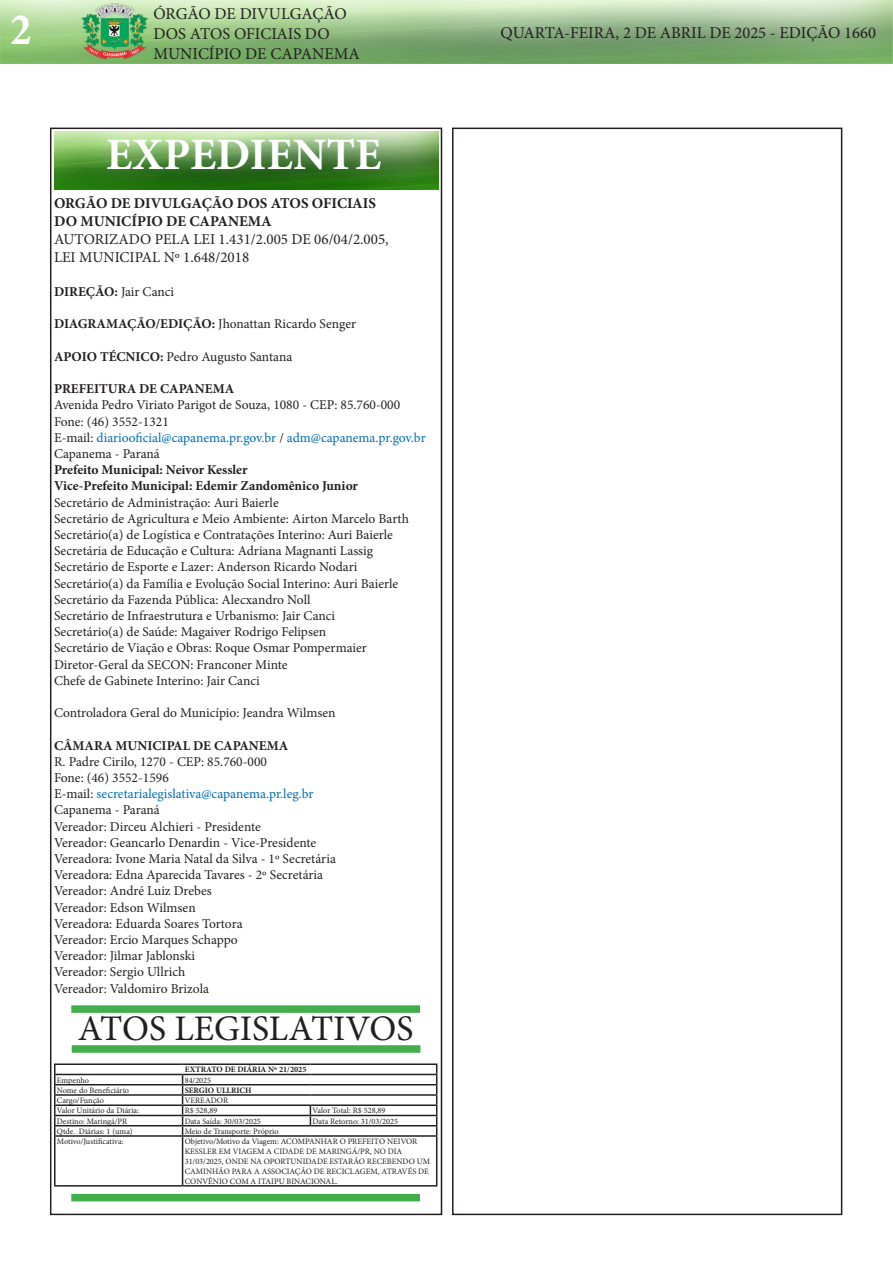
<style>
.page{position:relative;width:893px;height:1263px;background:#fff}
.page>*{position:absolute;margin:0;border:0;box-sizing:border-box;transform-origin:0 0}
.t1{font:700 45px "Minion Pro";color:#fff}
.t2{font:700 condensed 45px "Minion Pro";color:#fff}
.t3{font:36px "Minion Pro";color:#231f20}
.t4{font:16.5px/19.8px "Minion Pro";color:#231f20}
.t5{font:15px "Minion Pro";color:#231f20}
.t6{font:700 15px "Minion Pro";color:#231f20}
.t7{font:13.5px "Minion Pro";color:#231f20}
.t8{font:700 13.5px "Minion Pro";color:#231f20}
.t9{font:13.5px "Minion Pro";color:#006cb7}
.t10{font:8.25px/9.9px "Minion Pro";color:#231f20}
.t11{font:700 8.25px "Minion Pro";color:#231f20}
.s1{font-weight:700}
.s2{color:#231f20}
</style>
<div class="page">
<div style="left:50px;top:128px;width:392px;height:1087px;border:2px solid #231f20"></div>
<img style="left:0;top:0;width:893px;height:64px">
<div style="left:452px;top:128px;width:390px;height:1087px;border:2px solid #231f20"></div>
<img style="left:54px;top:132px;width:384px;height:58px">
<hr style="left:54px;top:1063px;width:129px;height:2px;background:#231f20">
<hr style="left:183px;top:1063px;width:127px;height:2px;background:#231f20">
<hr style="left:310px;top:1063px;width:127px;height:2px;background:#231f20">
<hr style="left:54px;top:1074px;width:129px;height:1px;background:#231f20">
<hr style="left:183px;top:1074px;width:127px;height:1px;background:#231f20">
<hr style="left:310px;top:1074px;width:127px;height:1px;background:#231f20">
<hr style="left:54px;top:1084px;width:129px;height:1px;background:#231f20">
<hr style="left:183px;top:1084px;width:127px;height:1px;background:#231f20">
<hr style="left:310px;top:1084px;width:127px;height:1px;background:#231f20">
<hr style="left:54px;top:1094px;width:129px;height:2px;background:#231f20">
<hr style="left:183px;top:1094px;width:127px;height:2px;background:#231f20">
<hr style="left:310px;top:1094px;width:127px;height:2px;background:#231f20">
<hr style="left:54px;top:1104px;width:129px;height:2px;background:#231f20">
<hr style="left:183px;top:1104px;width:127px;height:2px;background:#231f20">
<hr style="left:310px;top:1104px;width:127px;height:2px;background:#231f20">
<hr style="left:54px;top:1115px;width:129px;height:1px;background:#231f20">
<hr style="left:183px;top:1115px;width:127px;height:1px;background:#231f20">
<hr style="left:310px;top:1115px;width:127px;height:1px;background:#231f20">
<svg style="left:310px;top:1106px;width:1px;height:19px"></svg>
<hr style="left:54px;top:1125px;width:129px;height:1px;background:#231f20">
<svg style="left:54px;top:1065px;width:2px;height:70px"></svg>
<hr style="left:183px;top:1125px;width:127px;height:1px;background:#231f20">
<svg style="left:182px;top:1075px;width:1px;height:60px"></svg>
<hr style="left:310px;top:1125px;width:127px;height:1px;background:#231f20">
<svg style="left:436px;top:1065px;width:1px;height:70px"></svg>
<hr style="left:54px;top:1135px;width:129px;height:2px;background:#231f20">
<hr style="left:54px;top:1137px;width:2px;height:48px;background:#231f20">
<hr style="left:183px;top:1135px;width:127px;height:2px;background:#231f20">
<hr style="left:182px;top:1137px;width:1px;height:48px;background:#231f20">
<hr style="left:310px;top:1135px;width:127px;height:2px;background:#231f20">
<hr style="left:436px;top:1137px;width:1px;height:48px;background:#231f20">
<hr style="left:54px;top:1185px;width:129px;height:1px;background:#231f20">
<hr style="left:183px;top:1185px;width:127px;height:1px;background:#231f20">
<hr style="left:310px;top:1185px;width:127px;height:1px;background:#231f20">
<div style="left:72px;top:1045px;width:348px;height:8px;background:#40ae49"></div>
<div style="left:71px;top:1005px;width:349px;height:8px;background:#40ae49"></div>
<div style="left:71px;top:1194px;width:349px;height:7px;background:#40ae49"></div>
<h1 class="t2" style="left:11px;top:-1px;width:22px">2</h1>
<p class="t4" style="left:153px;top:4px;width:208px">ÓRGÃO DE DIVULGAÇÃO<br>DOS ATOS OFICIAIS DO<br>MUNICÍPIO DE CAPANEMA</p>
<p class="t1" style="left:106px;top:123px;width:277px">EXPEDIENTE</p>
<p class="t6" style="left:54px;top:192px;width:324px">ORGÃO DE DIVULGAÇÃO DOS ATOS OFICIAIS</p>
<p class="t6" style="left:54px;top:210px;width:219px">DO MUNICÍPIO DE CAPANEMA</p>
<p class="t5" style="left:54px;top:229px;width:336px">AUTORIZADO PELA LEI 1.431/2.005 DE 06/04/2.005,</p>
<p class="t5" style="left:54px;top:247px;width:197px">LEI MUNICIPAL Nº 1.648/2018</p>
<p class="t7" style="left:54px;top:283px;width:122px"><span class="s1">DIREÇÃO:</span> Jair Canci</p>
<p class="t7" style="left:54px;top:315px;width:304px"><span class="s1">DIAGRAMAÇÃO/EDIÇÃO:</span> Jhonattan Ricardo Senger</p>
<p class="t7" style="left:54px;top:347px;width:240px"><span class="s1">APOIO TÉCNICO:</span> Pedro Augusto Santana</p>
<p class="t8" style="left:54px;top:379px;width:182px">PREFEITURA DE CAPANEMA</p>
<p class="t7" style="left:54px;top:396px;width:348px">Avenida Pedro Viriato Parigot de Souza, 1080 - CEP: 85.760-000</p>
<p class="t7" style="left:54px;top:412px;width:116px">Fone: (46) 3552-1321</p>
<p class="t9" style="left:54px;top:428px;width:373px"><span class="s2">E-mail:</span> diariooficial@capanema.pr.gov.br <span class="s2">/</span> adm@capanema.pr.gov.br</p>
<p class="t7" style="left:54px;top:445px;width:107px">Capanema - Paraná</p>
<p class="t8" style="left:54px;top:460px;width:195px">Prefeito Municipal: Neivor Kessler</p>
<p class="t8" style="left:54px;top:477px;width:306px">Vice-Prefeito Municipal: Edemir Zandomênico Junior</p>
<p class="t7" style="left:54px;top:493px;width:226px">Secretário de Administração: Auri Baierle</p>
<p class="t7" style="left:54px;top:509px;width:356px">Secretário de Agricultura e Meio Ambiente: Airton Marcelo Barth</p>
<p class="t7" style="left:54px;top:526px;width:340px">Secretário(a) de Logística e Contratações Interino: Auri Baierle</p>
<p class="t7" style="left:54px;top:542px;width:321px">Secretária de Educação e Cultura: Adriana Magnanti Lassig</p>
<p class="t7" style="left:54px;top:558px;width:305px">Secretário de Esporte e Lazer: Anderson Ricardo Nodari</p>
<p class="t7" style="left:54px;top:574px;width:346px">Secretário(a) da Família e Evolução Social Interino: Auri Baierle</p>
<p class="t7" style="left:54px;top:590px;width:258px">Secretário da Fazenda Pública: Alecxandro Noll</p>
<p class="t7" style="left:54px;top:607px;width:283px">Secretário de Infraestrutura e Urbanismo: Jair Canci</p>
<p class="t7" style="left:54px;top:623px;width:274px">Secretário(a) de Saúde: Magaiver Rodrigo Felipsen</p>
<p class="t7" style="left:54px;top:639px;width:314px">Secretário de Viação e Obras: Roque Osmar Pompermaier</p>
<p class="t7" style="left:54px;top:655px;width:235px">Diretor-Geral da SECON: Franconer Minte</p>
<p class="t7" style="left:54px;top:671px;width:207px">Chefe de Gabinete Interino: Jair Canci</p>
<p class="t7" style="left:54px;top:704px;width:283px">Controladora Geral do Município: Jeandra Wilmsen</p>
<p class="t8" style="left:54px;top:736px;width:236px">CÂMARA MUNICIPAL DE CAPANEMA</p>
<p class="t7" style="left:54px;top:752px;width:215px">R. Padre Cirilo, 1270 - CEP: 85.760-000</p>
<p class="t7" style="left:54px;top:769px;width:116px">Fone: (46) 3552-1596</p>
<p class="t9" style="left:54px;top:785px;width:261px"><span class="s2">E-mail:</span> secretarialegislativa@capanema.pr.leg.br</p>
<p class="t7" style="left:54px;top:801px;width:107px">Capanema - Paraná</p>
<p class="t7" style="left:54px;top:817px;width:208px">Vereador: Dirceu Alchieri - Presidente</p>
<p class="t7" style="left:54px;top:833px;width:264px">Vereador: Geancarlo Denardin - Vice-Presidente</p>
<p class="t7" style="left:54px;top:850px;width:283px">Vereadora: Ivone Maria Natal da Silva - 1º Secretária</p>
<p class="t7" style="left:54px;top:866px;width:271px">Vereadora: Edna Aparecida Tavares - 2º Secretária</p>
<p class="t7" style="left:54px;top:882px;width:159px">Vereador: André Luiz Drebes</p>
<p class="t7" style="left:54px;top:898px;width:143px">Vereador: Edson Wilmsen</p>
<p class="t7" style="left:54px;top:914px;width:190px">Vereadora: Eduarda Soares Tortora</p>
<p class="t7" style="left:54px;top:931px;width:185px">Vereador: Ercio Marques Schappo</p>
<p class="t7" style="left:54px;top:947px;width:143px">Vereador: Jilmar Jablonski</p>
<p class="t7" style="left:54px;top:963px;width:133px">Vereador: Sergio Ullrich</p>
<p class="t7" style="left:54px;top:979px;width:157px">Vereador: Valdomiro Brizola</p>
<p class="t3" style="left:78px;top:1004px;width:337px">ATOS LEGISLATIVOS</p>
<p class="t11" style="left:185px;top:1064px;width:123px">EXTRATO DE DIÁRIA Nº 21/2025</p>
<p class="t10" style="left:57px;top:1075px;width:34px">Empenho</p>
<p class="t10" style="left:185px;top:1075px;width:28px">84/2025</p>
<p class="t10" style="left:57px;top:1085px;width:74px">Nome do Beneficiário</p>
<p class="t11" style="left:185px;top:1084px;width:68px">SERGIO ULLRICH</p>
<p class="t10" style="left:57px;top:1095px;width:49px">Cargo/Função</p>
<p class="t10" style="left:185px;top:1095px;width:45px">VEREADOR</p>
<p class="t10" style="left:57px;top:1106px;width:84px">Valor Unitário da Diária:</p>
<p class="t10" style="left:185px;top:1106px;width:34px">R$ 528,89</p>
<p class="t10" style="left:313px;top:1106px;width:74px">Valor Total: R$ 528,89</p>
<p class="t10" style="left:57px;top:1116px;width:72px">Destino: Maringá/PR</p>
<p class="t10" style="left:185px;top:1116px;width:78px">Data Saída: 30/03/2025</p>
<p class="t10" style="left:313px;top:1116px;width:87px">Data Retorno: 31/03/2025</p>
<p class="t10" style="left:57px;top:1126px;width:77px">Qtde. Diárias: 1 (uma)</p>
<p class="t10" style="left:185px;top:1126px;width:95px">Meio de Transporte: Próprio</p>
<p class="t10" style="left:57px;top:1136px;width:68px">Motivo/Justificativa:</p>
<p class="t10" style="left:185px;top:1136px;width:247px">Objetivo/Motivo da Viagem: ACOMPANHAR O PREFEITO NEIVOR KESSLER EM VIAGEM A CIDADE DE MARINGÁ/PR, NO DIA 31/03/2025, ONDE NA OPORTUNIDADE ESTARÃO RECEBENDO UM CAMINHÃO PARA A ASSOCIAÇÃO DE RECICLAGEM, ATRAVÉS DE CONVÊNIO COM A ITAIPU BINACIONAL.</p>
<p class="t4" style="left:501px;top:23px;width:377px">QUARTA-FEIRA, 2 DE ABRIL DE 2025 - EDIÇÃO 1660</p>
</div>
